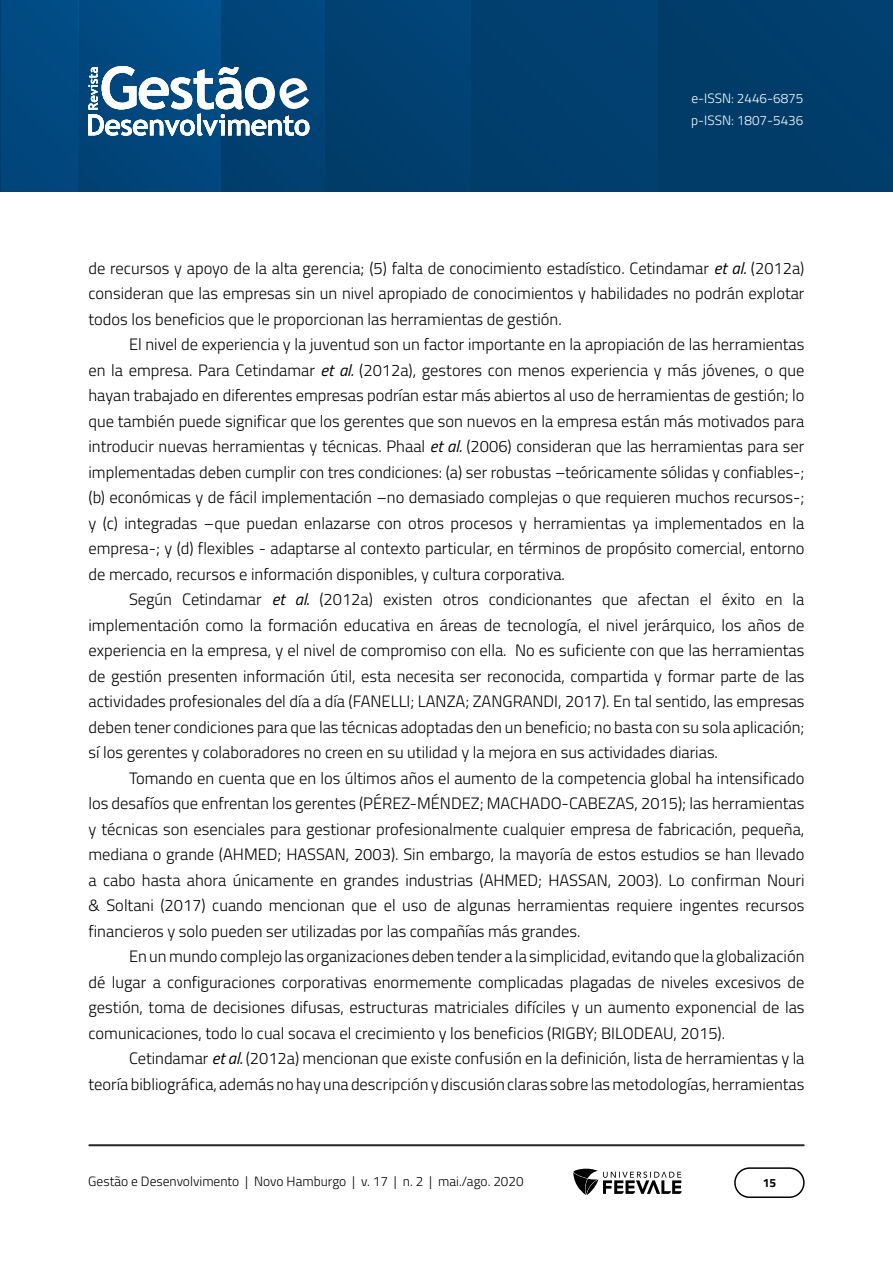
<style>
.page{position:relative;width:893px;height:1263px;background:#fff}
.page>*{position:absolute;margin:0;border:0;box-sizing:border-box;transform-origin:0 0}
.Corpo_de_texto{font:300 16.5px/25.5px "Titillium Web";color:#000;text-align:justify}
.t1{font:300 13.5px "Titillium Web";color:#000}
.t2{font:300 13.5px/22.5px "Titillium Web";color:#fff}
.t3{font:700 12px "Titillium Web";color:#000}
.s1{font-weight:400;font-style:italic}
</style>
<div class="page">
<hr style="left:892px;top:0;width:1px;height:192px;background:#003863">
<img style="left:1px;top:0;width:891px;height:192px">
<img style="left:78px;top:0;width:1px;height:192px">
<hr style="left:471px;top:0;width:1px;height:192px;background:#013e6c">
<hr style="left:89px;top:1144px;width:715px;height:2px;background:#282828">
<div style="left:734px;top:1167px;width:71px;height:31px;border:2px solid #000;border-radius:15px"></div>
<svg style="left:573px;top:1169px;width:109px;height:26px"></svg>
<svg style="left:88px;top:66px;width:221px;height:70px"></svg>
<p class="t2" style="left:691px;top:86px;width:114px">e-ISSN: 2446-6875 p-ISSN: 1807-5436</p>
<p class="Corpo_de_texto" style="left:88px;top:254px;width:717px">de recursos y apoyo de la alta gerencia; (5) falta de conocimiento estadístico. Cetindamar <span class="s1">et al.</span> (2012a) consideran que las empresas sin un nivel apropiado de conocimientos y habilidades no podrán explotar todos los beneficios que le proporcionan las herramientas de gestión.</p>
<p class="Corpo_de_texto" style="left:88px;top:331px;width:717px;text-indent:40px">El nivel de experiencia y la juventud son un factor importante en la apropiación de las herramientas en la empresa. Para Cetindamar <span class="s1">et al.</span> (2012a), gestores con menos experiencia y más jóvenes, o que hayan trabajado en diferentes empresas podrían estar más abiertos al uso de herramientas de gestión; lo que también puede significar que los gerentes que son nuevos en la empresa están más motivados para introducir nuevas herramientas y técnicas. Phaal <span class="s1">et al.</span> (2006) consideran que las herramientas para ser implementadas deben cumplir con tres condiciones: (a) ser robustas –teóricamente sólidas y confiables-; (b) económicas y de fácil implementación –no demasiado complejas o que requieren muchos recursos-; y (c) integradas –que puedan enlazarse con otros procesos y herramientas ya implementados en la empresa-; y (d) flexibles - adaptarse al contexto particular, en términos de propósito comercial, entorno de mercado, recursos e información disponibles, y cultura corporativa.</p>
<p class="Corpo_de_texto" style="left:88px;top:586px;width:718px;text-indent:40px">Según Cetindamar <span class="s1">et al.</span> (2012a) existen otros condicionantes que afectan el éxito en la implementación como la formación educativa en áreas de tecnología, el nivel jerárquico, los años de experiencia en la empresa, y el nivel de compromiso con ella. No es suficiente con que las herramientas de gestión presenten información útil, esta necesita ser reconocida, compartida y formar parte de las actividades profesionales del día a día (FANELLI; LANZA; ZANGRANDI, 2017). En tal sentido, las empresas deben tener condiciones para que las técnicas adoptadas den un beneficio; no basta con su sola aplicación; sí los gerentes y colaboradores no creen en su utilidad y la mejora en sus actividades diarias.</p>
<p class="Corpo_de_texto" style="left:88px;top:764px;width:717px;text-indent:40px">Tomando en cuenta que en los últimos años el aumento de la competencia global ha intensificado los desafíos que enfrentan los gerentes (PÉREZ-MÉNDEZ; MACHADO-CABEZAS, 2015); las herramientas y técnicas son esenciales para gestionar profesionalmente cualquier empresa de fabricación, pequeña, mediana o grande (AHMED; HASSAN, 2003). Sin embargo, la mayoría de estos estudios se han llevado a cabo hasta ahora únicamente en grandes industrias (AHMED; HASSAN, 2003). Lo confirman Nouri &amp; Soltani (2017) cuando mencionan que el uso de algunas herramientas requiere ingentes recursos financieros y solo pueden ser utilizadas por las compañías más grandes.</p>
<p class="Corpo_de_texto" style="left:88px;top:943px;width:717px;text-indent:40px">En un mundo complejo las organizaciones deben tender a la simplicidad, evitando que la globalización dé lugar a configuraciones corporativas enormemente complicadas plagadas de niveles excesivos de gestión, toma de decisiones difusas, estructuras matriciales difíciles y un aumento exponencial de las comunicaciones, todo lo cual socava el crecimiento y los beneficios (RIGBY; BILODEAU, 2015).</p>
<p class="Corpo_de_texto" style="left:88px;top:1045px;width:717px;text-align:right">Cetindamar <span class="s1">et al.</span> (2012a) mencionan que existe confusión en la definición, lista de herramientas y la teoría bibliográfica, además no hay una descripción y discusión claras sobre las metodologías, herramientas</p>
<p class="t1" style="left:88px;top:1171px;width:437px">Gestão e Desenvolvimento | Novo Hamburgo | v. 17 | n. 2 | mai./ago. 2020</p>
<p class="t3" style="left:763px;top:1174px;width:15px">15</p>
</div>
